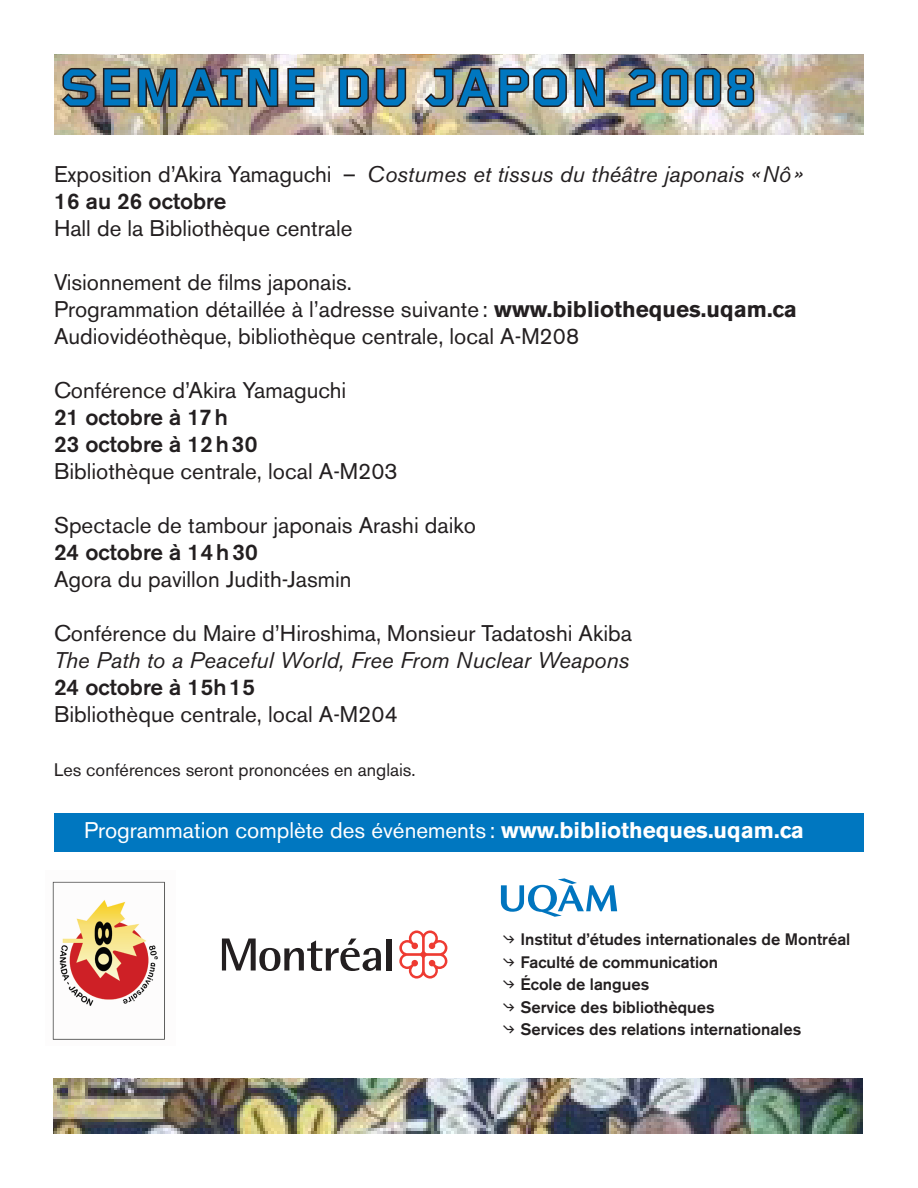
<style>
.page{position:relative;width:918px;height:1188px;background:#fff}
.page>*{position:absolute;margin:0;border:0;box-sizing:border-box;transform-origin:0 0}
.t1{font:700 54px "Foundry Gridnik";color:#0077c0}
.t2{font:22.5px/27px "Akzidenz Grotesk BE";color:#231f20}
.t3{font:italic 22.5px "Akzidenz Grotesk BE";color:#231f20}
.t4{font:500 22.5px "Akzidenz Grotesk BE";color:#231f20}
.t5{font:22.5px "Akzidenz Grotesk BE";color:#fff}
.t6{font:18px "Akzidenz Grotesk BE";color:#231f20}
.t7{font:500 16.5px "Akzidenz Grotesk BE";color:#231f20}
.s1{font-style:normal}
.s2{font-weight:700}
.s3{font-family:"Foundry Gridnik"}
</style>
<div class="page">
<img style="left:54px;top:54px;width:809px;height:81px">
<img style="left:52px;top:881px;width:113px;height:159px">
<svg style="left:222px;top:939px;width:159px;height:32px"></svg>
<div style="left:386px;top:939px;width:5px;height:32px;background:#231f20"></div>
<svg style="left:399px;top:930px;width:48px;height:49px"></svg>
<img style="left:60px;top:57px;width:220px;height:55px">
<svg style="left:286px;top:66px;width:30px;height:42px"></svg>
<svg style="left:337px;top:66px;width:71px;height:43px;background:#938376"></svg>
<svg style="left:422px;top:63px;width:184px;height:49px;background:#9c958d"></svg>
<svg style="left:626px;top:66px;width:131px;height:43px;background:#8e867a"></svg>
<div style="left:54px;top:813px;width:809px;height:39px;background:#0077c0"></div>
<img style="left:54px;top:1078px;width:809px;height:56px">
<svg style="left:501px;top:878px;width:116px;height:39px"></svg>
<p class="t1" style="left:60px;top:58px;width:698px">SEMAINE DU JAPON 2008</p>
<p class="t3" style="left:54px;top:160px;width:750px"><span class="s1">Exposition d’Akira Yamaguchi –</span> Costumes et tissus du théâtre japonais «Nô»</p>
<p class="t4" style="left:54px;top:187px;width:174px">16 au 26 octobre</p>
<p class="t2" style="left:54px;top:214px;width:300px">Hall de la Bibliothèque centrale</p>
<p class="t2" style="left:54px;top:268px;width:745px">Visionnement de films japonais.<br>Programmation détaillée à l’adresse suivante: <span class="s2">www.bibliotheques.uqam.ca</span></p>
<p class="t2" style="left:54px;top:322px;width:527px">Audiovidéothèque, bibliothèque centrale, local A-M208</p>
<p class="t2" style="left:54px;top:376px;width:294px">Conférence d’Akira Yamaguchi</p>
<p class="t4" style="left:54px;top:403px;width:175px">21 octobre à 17h</p>
<p class="t4" style="left:54px;top:430px;width:205px">23 octobre à 12h30</p>
<p class="t2" style="left:54px;top:457px;width:345px">Bibliothèque centrale, local A-M203</p>
<p class="t2" style="left:54px;top:511px;width:423px">Spectacle de tambour japonais Arashi daiko</p>
<p class="t4" style="left:54px;top:538px;width:205px">24 octobre à 14h30</p>
<p class="t2" style="left:54px;top:565px;width:299px">Agora du pavillon Judith-Jasmin</p>
<p class="t2" style="left:54px;top:619px;width:580px">Conférence du Maire d’Hiroshima, Monsieur Tadatoshi Akiba</p>
<p class="t3" style="left:54px;top:646px;width:577px">The Path to a Peaceful World, Free From Nuclear Weapons</p>
<p class="t4" style="left:54px;top:673px;width:203px">24 octobre à 15h15</p>
<p class="t2" style="left:54px;top:700px;width:346px">Bibliothèque centrale, local A-M204</p>
<p class="t6" style="left:54px;top:759px;width:363px">Les conférences seront prononcées en anglais.</p>
<p class="t5" style="left:84px;top:817px;width:722px">Programmation complète des événements : <span class="s2">www.bibliotheques.uqam.ca</span></p>
<p class="t7" style="left:502px;top:929px;width:350px"><span class="s3">◊</span> Institut d’études internationales de Montréal</p>
<p class="t7" style="left:502px;top:952px;width:217px"><span class="s3">◊</span> Faculté de communication</p>
<p class="t7" style="left:502px;top:974px;width:149px"><span class="s3">◊</span> École de langues</p>
<p class="t7" style="left:502px;top:997px;width:214px"><span class="s3">◊</span> Service des bibliothèques</p>
<p class="t7" style="left:502px;top:1019px;width:301px"><span class="s3">◊</span> Services des relations internationales</p>
</div>
